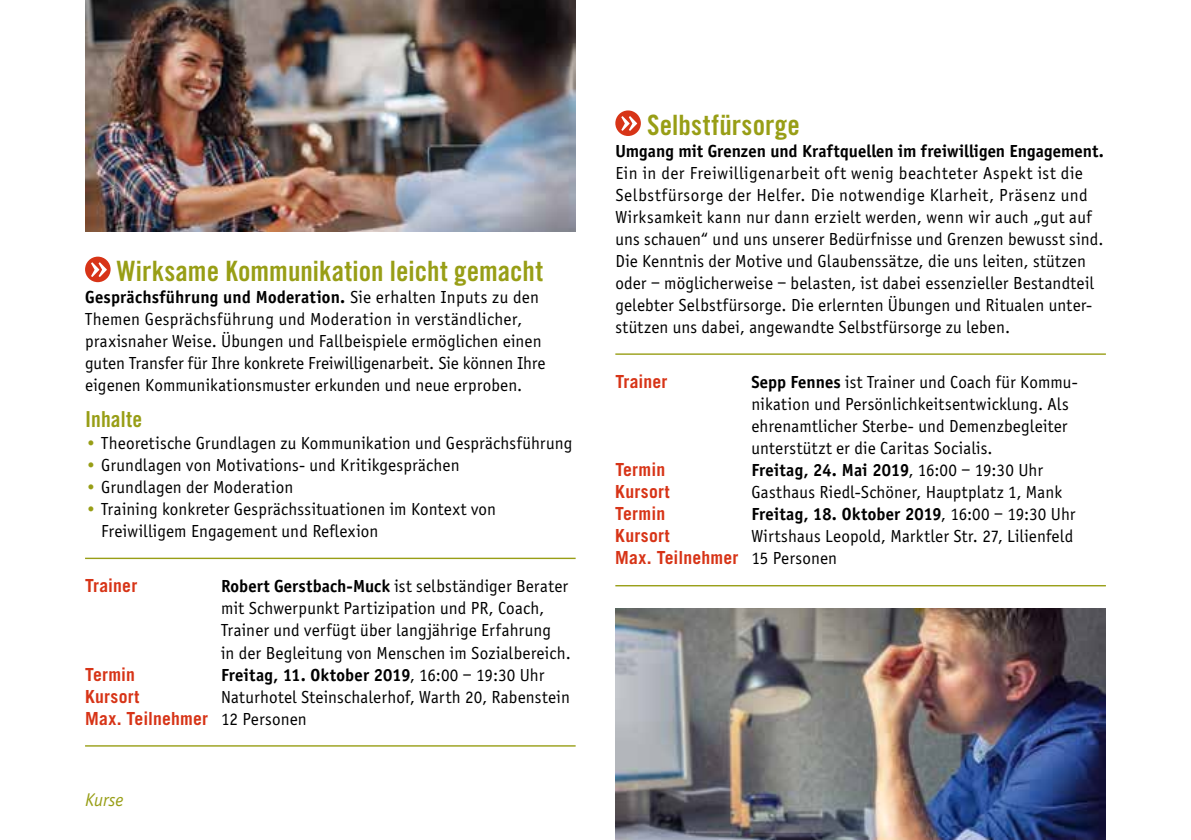
<style>
.page{position:relative;width:1191px;height:840px;background:#fff}
.page>*{position:absolute;margin:0;border:0;box-sizing:border-box;transform-origin:0 0}
.t1{font:28px "Trade Gothic Bold Cond Twenty";color:#989e16}
.t2{font:22px "Trade Gothic Bold Cond Twenty";letter-spacing:.005em;color:#989e16}
.t3{font:italic 19px "Officina Sans";color:#989e16}
.t4{font:18px/22px "Officina Sans";letter-spacing:.015em;color:#000}
.t5{font:700 18px "Officina Sans";letter-spacing:.01em;color:#000}
.t6{font:700 18px "Trade Gothic";letter-spacing:.01em;color:#d73417}
.s1{font-weight:700}
.s2{color:#989e16}
.s3{font-weight:400}
.s4{font-family:"Officina Sans";font-weight:400;color:#000}
</style>
<div class="page">
<img style="left:85px;top:0;width:490px;height:231px">
<img style="left:615px;top:608px;width:491px;height:231px">
<div style="left:85px;top:256px;width:26px;height:26px;background:#d73417;border-radius:50%"></div>
<svg style="left:91px;top:262px;width:16px;height:15px"></svg>
<hr style="left:85px;top:557px;width:490px;height:1px;background:#989e16">
<hr style="left:85px;top:744px;width:490px;height:2px;background:#989e16">
<div style="left:615px;top:110px;width:26px;height:26px;background:#d73417;border-radius:50%"></div>
<svg style="left:621px;top:116px;width:16px;height:15px"></svg>
<hr style="left:615px;top:353px;width:491px;height:1px;background:#989e16">
<hr style="left:615px;top:584px;width:491px;height:2px;background:#989e16">
<h1 class="t1" style="left:117px;top:253px;width:428px">Wirksame Kommunikation leicht gemacht</h1>
<p class="t4" style="left:85px;top:286px;width:462px"><span class="s1">Gesprächsführung und Moderation.</span> Sie erhalten Inputs zu den Themen Gesprächsführung und Moderation in verständlicher, praxisnaher Weise. Übungen und Fallbeispiele ermöglichen einen guten Transfer für Ihre konkrete Freiwilligenarbeit. Sie können Ihre eigenen Kommunikationsmuster erkunden und neue erproben.</p>
<p class="t2" style="left:85px;top:405px;width:59px">Inhalte</p>
<p class="t4" style="left:85px;top:432px;width:489px"><span class="s2">•</span> Theoretische Grundlagen zu Kommunikation und Gesprächsführung</p>
<p class="t4" style="left:85px;top:454px;width:376px"><span class="s2">•</span> Grundlagen von Motivations- und Kritikgesprächen</p>
<p class="t4" style="left:85px;top:476px;width:210px"><span class="s2">•</span> Grundlagen der Moderation</p>
<p class="t4" style="left:101px;top:498px;width:396px;text-indent:-16px"><span class="s2">•</span> Training konkreter Gesprächssituationen im Kontext von<br>Freiwilligem Engagement und Reflexion</p>
<p class="t6" style="left:85px;top:574px;width:54px">Trainer</p>
<p class="t4" style="left:221px;top:575px;width:351px"><span class="s1">Robert Gerstbach-Muck</span> ist selbständiger Berater mit Schwerpunkt Partizipation und PR, Coach, Trainer und verfügt über langjährige Erfahrung<br>in der Begleitung von Menschen im Sozialbereich.</p>
<p class="t6" style="left:85px;top:662px;width:51px">Termin</p>
<p class="t5" style="left:221px;top:663px;width:325px">Freitag, 11. Oktober 2019<span class="s3">, 16:00 – 19:30 Uhr</span></p>
<p class="t6" style="left:85px;top:684px;width:56px">Kursort</p>
<p class="t4" style="left:221px;top:685px;width:350px">Naturhotel Steinschalerhof, Warth 20, Rabenstein</p>
<p class="t6" style="left:85px;top:706px;width:223px">Max. Teilnehmer <span class="s4">12 Personen</span></p>
<p class="t3" style="left:85px;top:789px;width:40px">Kurse</p>
<h1 class="t1" style="left:647px;top:107px;width:154px">Selbstfürsorge</h1>
<p class="t5" style="left:615px;top:140px;width:490px">Umgang mit Grenzen und Kraftquellen im freiwilligen Engagement.</p>
<p class="t4" style="left:615px;top:162px;width:490px">Ein in der Freiwilligenarbeit oft wenig beachteter Aspekt ist die Selbstfürsorge der Helfer. Die notwendige Klarheit, Präsenz und Wirksamkeit kann nur dann erzielt werden, wenn wir auch „gut auf uns schauen“ und uns unserer Bedürfnisse und Grenzen bewusst sind.<br>Die Kenntnis der Motive und Glaubenssätze, die uns leiten, stützen oder – möglicherweise – belasten, ist dabei essenzieller Bestandteil gelebter Selbstfürsorge. Die erlernten Übungen und Ritualen unter&shy;stützen uns dabei, angewandte Selbstfürsorge zu leben.</p>
<p class="t6" style="left:615px;top:370px;width:54px">Trainer</p>
<p class="t4" style="left:751px;top:371px;width:328px"><span class="s1">Sepp Fennes</span> ist Trainer und Coach für Kommu&shy;nikation und Persönlichkeitsentwicklung. Als ehrenamtlicher Sterbe- und Demenzbegleiter unterstützt er die Caritas Socialis.</p>
<p class="t6" style="left:615px;top:458px;width:51px">Termin</p>
<p class="t5" style="left:751px;top:459px;width:293px">Freitag, 24. Mai 2019<span class="s3">, 16:00 – 19:30 Uhr</span></p>
<p class="t6" style="left:615px;top:480px;width:56px">Kursort</p>
<p class="t4" style="left:751px;top:481px;width:312px">Gasthaus Riedl-Schöner, Hauptplatz 1, Mank</p>
<p class="t6" style="left:615px;top:502px;width:51px">Termin</p>
<p class="t5" style="left:751px;top:503px;width:326px">Freitag, 18. Oktober 2019<span class="s3">, 16:00 – 19:30 Uhr</span></p>
<p class="t6" style="left:615px;top:524px;width:56px">Kursort</p>
<p class="t4" style="left:751px;top:525px;width:323px">Wirtshaus Leopold, Marktler Str. 27, Lilienfeld</p>
<p class="t6" style="left:615px;top:546px;width:223px">Max. Teilnehmer <span class="s4">15 Personen</span></p>
</div>
